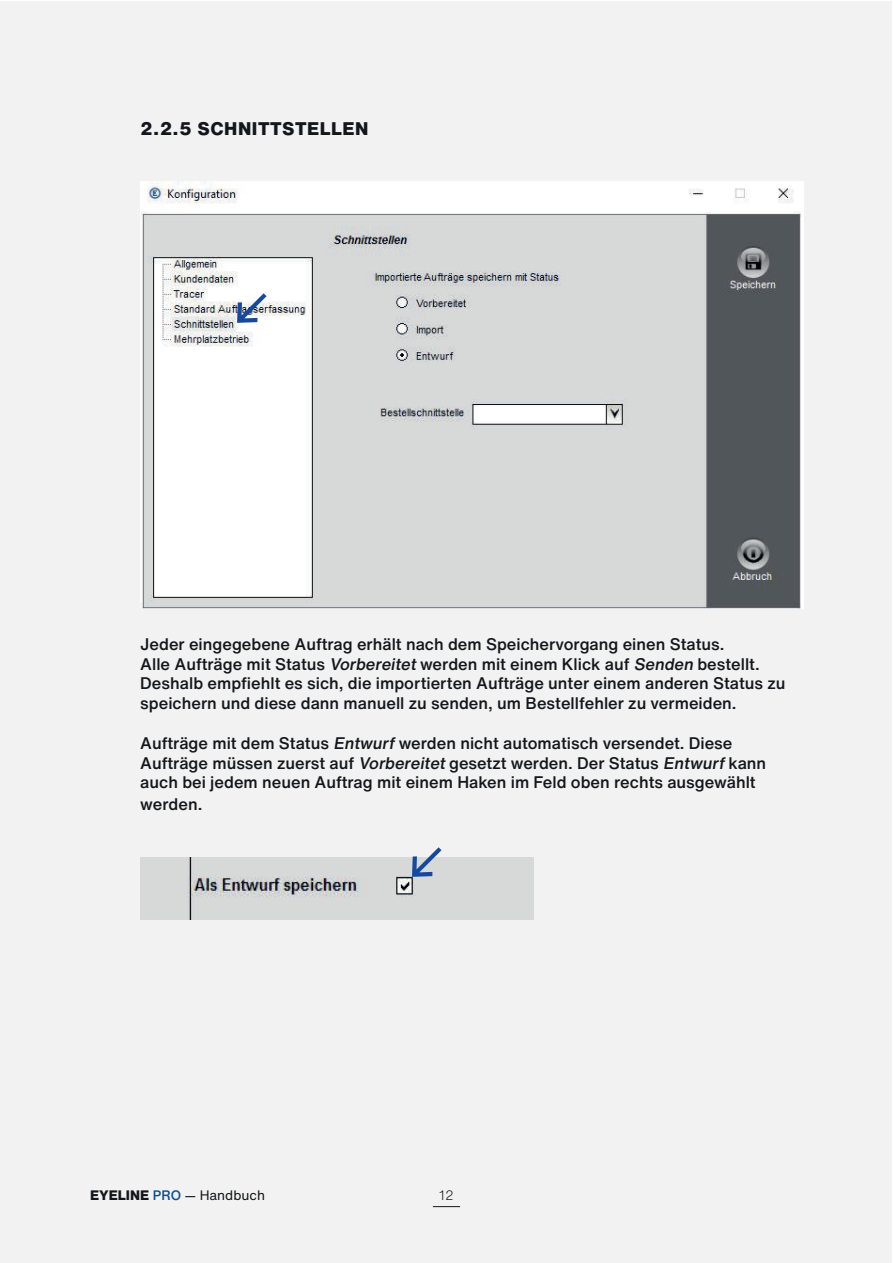
<style>
.page{position:relative;width:893px;height:1263px;background:#fff}
.page>*{position:absolute;margin:0;border:0;box-sizing:border-box;transform-origin:0 0}
.t1{font:800 18px "Helvetica Now Text";letter-spacing:.03em;color:#13161b}
.t2{font:500 16.5px/19.8px "Helvetica Now Text";color:#13161b}
.t3{font:13.5px "Helvetica Now Text";color:#13161b}
.t4{font:300 13.5px "Helvetica Now Text";color:#13161b}
.s1{font-style:italic}
.s2{font-weight:800}
.s3{font-weight:500;color:#0c4d96}
</style>
<div class="page">
<div style="left:0;top:1px;width:891px;height:1262px;background:#f1f2f1"></div>
<svg style="left:433px;top:1206px;width:27px;height:1px"></svg>
<img style="left:140px;top:182px;width:664px;height:426px">
<img style="left:140px;top:857px;width:393px;height:62px">
<svg style="left:237px;top:293px;width:30px;height:30px"></svg>
<svg style="left:412px;top:847px;width:29px;height:30px"></svg>
<p class="t1" style="left:140px;top:118px;width:230px">2.2.5 SCHNITTSTELLEN</p>
<p class="t2" style="left:140px;top:634px;width:647px">Jeder eingegebene Auftrag erhält nach dem Speichervorgang einen Status.<br>Alle Aufträge mit Status <span class="s1">Vorbereitet</span> werden mit einem Klick auf <span class="s1">Senden</span> bestellt.<br>Deshalb empfiehlt es sich, die importierten Aufträge unter einem anderen Status zu speichern und diese dann manuell zu senden, um Bestellfehler zu vermeiden.</p>
<p class="t2" style="left:140px;top:733px;width:627px">Aufträge mit dem Status <span class="s1">Entwurf</span> werden nicht automatisch versendet. Diese<br>Aufträge müssen zuerst auf <span class="s1">Vorbereitet</span> gesetzt werden. Der Status <span class="s1">Entwurf</span> kann auch bei jedem neuen Auftrag mit einem Haken im Feld oben rechts ausgewählt</p>
<p class="t2" style="left:140px;top:794px;width:64px">werden.</p>
<p class="t3" style="left:90px;top:1188px;width:177px"><span class="s2">EYELINE</span> <span class="s3">PRO</span> — Handbuch</p>
<p class="t4" style="left:439px;top:1188px;width:16px">12</p>
</div>
